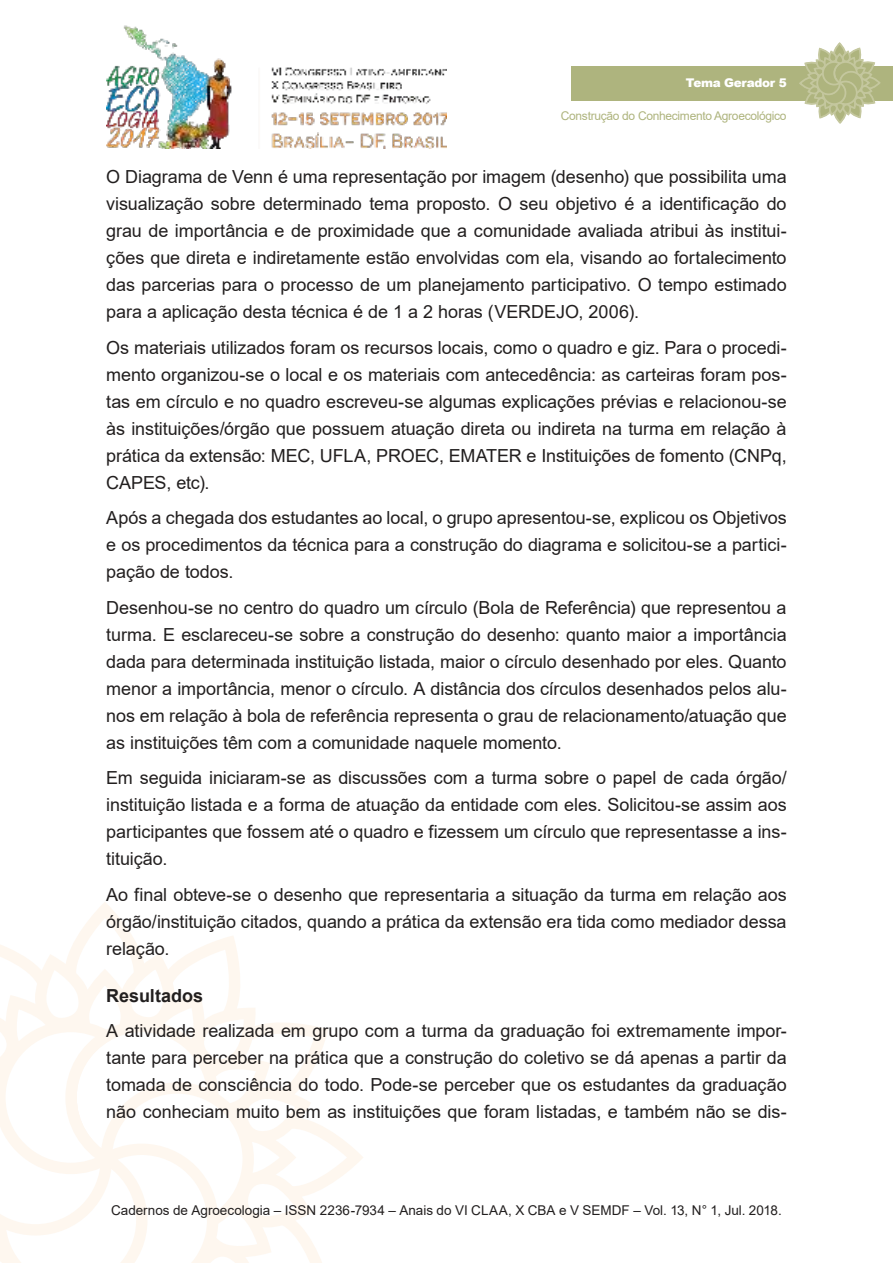
<style>
.page{position:relative;width:893px;height:1263px;background:#fff}
.page>*{position:absolute;margin:0;border:0;box-sizing:border-box;transform-origin:0 0}
.t1{font:18px/27px "Arial";letter-spacing:-.005em;color:#221f1f;text-align:justify}
.t2{font:700 18px "Arial";color:#221f1f}
.t3{font:13.5px "Arial";color:#221f1f}
.t4{font:12px "Arial";letter-spacing:-.025em;color:#aeb47e}
.t5{font:900 12px "Arial";letter-spacing:-.025em;color:#fff}
</style>
<div class="page">
<img style="left:106px;top:25px;width:340px;height:124px">
<svg style="left:0;top:910px;width:363px;height:353px"></svg>
<div style="left:571px;top:66px;width:322px;height:34px;background:#aeb47e"></div>
<svg style="left:798px;top:43px;width:83px;height:81px"></svg>
<p class="t5" style="left:686px;top:76px;width:102px">Tema Gerador 5</p>
<p class="t4" style="left:561px;top:112px;width:227px">Construção do Conhecimento Agroecológico</p>
<p class="t1" style="left:106px;top:165px;width:682px">O Diagrama de Venn é uma representação por imagem (desenho) que possibilita uma visualização sobre determinado tema proposto. O seu objetivo é a identificação do grau de importância e de proximidade que a comunidade avaliada atribui às institui&shy;ções que direta e indiretamente estão envolvidas com ela, visando ao fortalecimento das parcerias para o processo de um planejamento participativo. O tempo estimado para a aplicação desta técnica é de 1 a 2 horas (VERDEJO, 2006).</p>
<p class="t1" style="left:106px;top:336px;width:682px">Os materiais utilizados foram os recursos locais, como o quadro e giz. Para o procedi&shy;mento organizou-se o local e os materiais com antecedência: as carteiras foram pos&shy;tas em círculo e no quadro escreveu-se algumas explicações prévias e relacionou-se às instituições/órgão que possuem atuação direta ou indireta na turma em relação à prática da extensão: MEC, UFLA, PROEC, EMATER e Instituições de fomento (CNPq, CAPES, etc).</p>
<p class="t1" style="left:106px;top:506px;width:682px">Após a chegada dos estudantes ao local, o grupo apresentou-se, explicou os Objetivos e os procedimentos da técnica para a construção do diagrama e solicitou-se a partici&shy;pação de todos.</p>
<p class="t1" style="left:106px;top:596px;width:682px">Desenhou-se no centro do quadro um círculo (Bola de Referência) que representou a turma. E esclareceu-se sobre a construção do desenho: quanto maior a importância dada para determinada instituição listada, maior o círculo desenhado por eles. Quanto menor a importância, menor o círculo. A distância dos círculos desenhados pelos alu&shy;nos em relação à bola de referência representa o grau de relacionamento/atuação que as instituições têm com a comunidade naquele momento.</p>
<p class="t1" style="left:106px;top:766px;width:682px">Em seguida iniciaram-se as discussões com a turma sobre o papel de cada órgão/ instituição listada e a forma de atuação da entidade com eles. Solicitou-se assim aos participantes que fossem até o quadro e fizessem um círculo que representasse a ins&shy;tituição.</p>
<p class="t1" style="left:106px;top:883px;width:682px">Ao final obteve-se o desenho que representaria a situação da turma em relação aos órgão/instituição citados, quando a prática da extensão era tida como mediador dessa relação.</p>
<p class="t2" style="left:106px;top:989px;width:98px">Resultados</p>
<p class="t1" style="left:106px;top:1019px;width:682px">A atividade realizada em grupo com a turma da graduação foi extremamente impor&shy;tante para perceber na prática que a construção do coletivo se dá apenas a partir da tomada de consciência do todo. Pode-se perceber que os estudantes da graduação não conheciam muito bem as instituições que foram listadas, e também não se dis-</p>
<p class="t3" style="left:111px;top:1205px;width:672px">Cadernos de Agroecologia – ISSN 2236-7934 – Anais do VI CLAA, X CBA e V SEMDF – Vol. 13, N° 1, Jul. 2018.</p>
</div>
